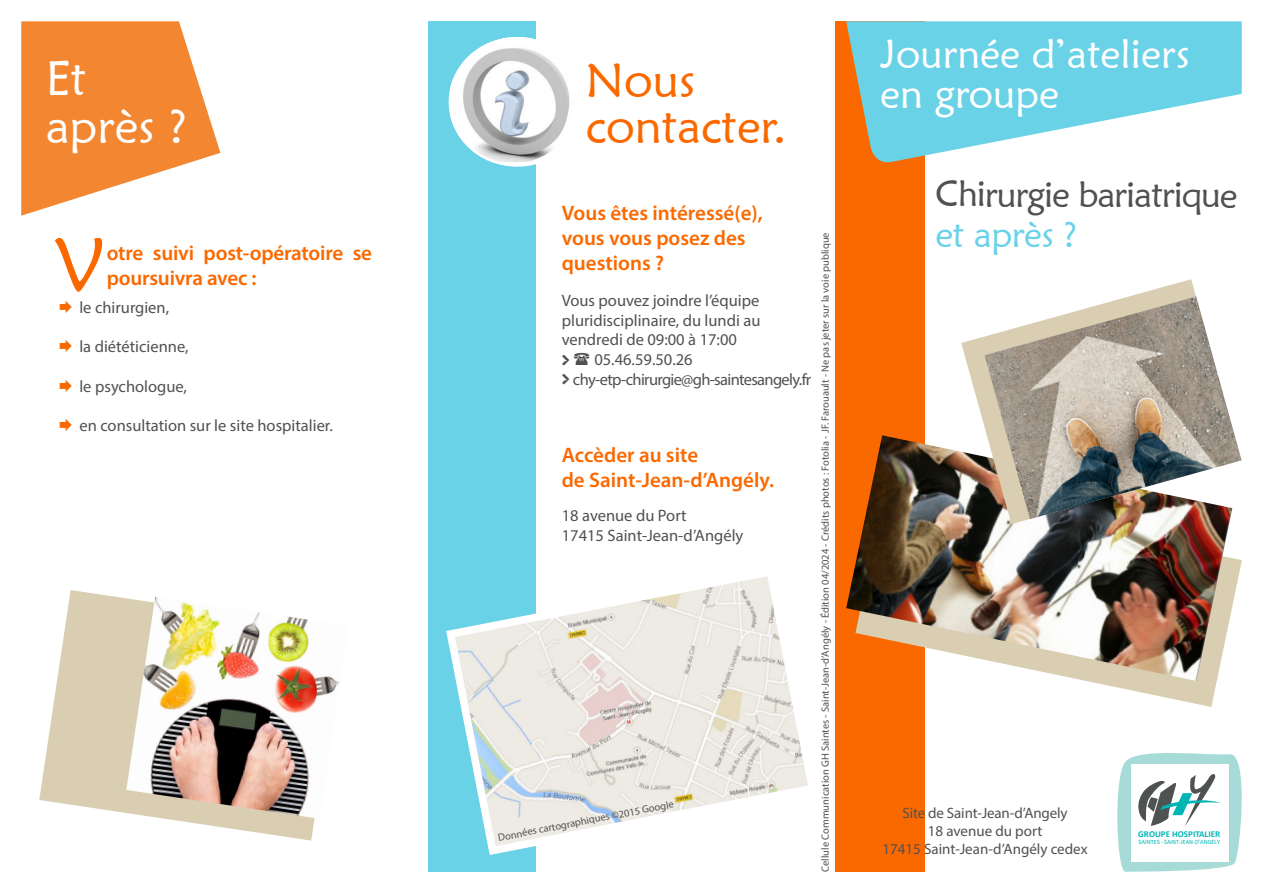
<style>
.page{position:relative;width:1263px;height:893px;background:#fff}
.page>*{position:absolute;margin:0;border:0;box-sizing:border-box;transform-origin:0 0}
.t1{font:75px "Maiandra GD";color:#fa6900}
.t2{font:47.85px/46.5px "Maiandra GD";color:#fa6900}
.t3{font:47.85px "Maiandra GD";color:#fff}
.t4{font:40.5px "Maiandra GD";color:#fff}
.t5{font:36px "Maiandra GD";letter-spacing:-.035em;color:#515151}
.t6{font:36px "Maiandra GD";letter-spacing:-.02em;color:#69d2e7}
.t7{font:600 21px/25.2px "Myriad Pro";letter-spacing:-.005em;color:#fa6900}
.t8{font:16.5px/19.8px "Myriad Pro";color:#515151;text-align:justify}
.t9{font:16.5px "Myriad Pro";letter-spacing:-.04em;color:#515151}
.t10{font:15px "Myriad Pro";color:#515151}
.t11{font:10.5px "Myriad Pro";color:#515151}
.t12{font:700 9px "Calibri";color:#00b6b5}
.t13{font:6.3px "Calibri";color:#00b6b5}
</style>
<div class="page">
<div style="left:836px;top:21px;width:89px;height:851px;background:#fa6900"></div>
<svg style="left:1087px;top:558px;width:155px;height:149px"></svg>
<svg style="left:846px;top:21px;width:396px;height:142px;fill:#69d2e7"></svg>
<div style="left:428px;top:21px;width:108px;height:851px;background:#69d2e7"></div>
<div style="left:449px;top:37px;width:137px;height:130px;background:#fff;border-radius:50%"></div>
<img style="left:450px;top:37px;width:120px;height:125px">
<svg style="left:446px;top:576px;width:362px;height:279px"></svg>
<svg style="left:21px;top:21px;width:199px;height:195px"></svg>
<img style="left:846px;top:435px;width:386px;height:246px">
<svg style="left:39px;top:590px;width:276px;height:251px;fill:#d9ceb2"></svg>
<img style="left:126px;top:597px;width:214px;height:222px">
<svg style="left:961px;top:279px;width:271px;height:245px"></svg>
<img style="left:984px;top:296px;width:257px;height:223px">
<svg style="left:1117px;top:753px;width:125px;height:119px"></svg>
<p class="t3" style="left:46px;top:48px;width:42px">Et</p>
<p class="t3" style="left:46px;top:96px;width:143px">après ?</p>
<p class="t1" style="left:55px;top:218px;width:51px">V</p>
<p class="t7" style="left:107px;top:239px;width:267px">otre suivi post-opératoire se poursuivra avec :</p>
<p class="t8" style="left:79px;top:297px;width:91px">le chirurgien,</p>
<p class="t8" style="left:79px;top:336px;width:111px">la diététicienne,</p>
<p class="t8" style="left:79px;top:376px;width:109px">le psychologue,</p>
<p class="t8" style="left:79px;top:416px;width:255px">en consultation sur le site hospitalier.</p>
<p class="t2" style="left:586px;top:56px;width:202px">Nous contacter.</p>
<p class="t7" style="left:562px;top:200px;width:203px">Vous êtes intéressé(e),</p>
<p class="t7" style="left:562px;top:225px;width:185px">vous vous posez des questions ?</p>
<p class="t8" style="left:562px;top:290px;width:200px">Vous pouvez joindre l’équipe pluridisciplinaire, du lundi au vendredi de 09:00 à 17:00</p>
<p class="t8" style="left:562px;top:349px;width:132px"><sub>&gt;</sub> 05.46.59.50.26</p>
<p class="t9" style="left:562px;top:369px;width:251px"><sub>&gt;</sub> chy-etp-chirurgie@gh-saintesangely.fr</p>
<p class="t7" style="left:562px;top:442px;width:138px">Accèder au site</p>
<p class="t7" style="left:562px;top:467px;width:214px">de Saint-Jean-d’Angély.</p>
<p class="t8" style="left:562px;top:505px;width:126px">18 avenue du Port</p>
<p class="t8" style="left:562px;top:525px;width:183px">17415 Saint-Jean-d’Angély</p>
<p class="t11" style="left:497px;top:831px;width:180px;rotate:-11deg">Données cartographiques ©2015 Google</p>
<p class="t11" style="left:819px;top:872px;width:641px;rotate:-90deg">Cellule Communication GH Saintes - Saint-Jean-d’Angély - Édition 04/2024 - Crédits photos : Fotolia - JF. Farouault - Ne pas jeter sur la voie publique</p>
<p class="t4" style="left:880px;top:29px;width:311px">Journée d’ateliers</p>
<p class="t4" style="left:880px;top:69px;width:180px">en groupe</p>
<p class="t5" style="left:935px;top:172px;width:303px">Chirurgie bariatrique</p>
<p class="t6" style="left:935px;top:212px;width:144px">et après ?</p>
<p class="t10" style="left:902px;top:804px;width:167px">Site de Saint-Jean-d’Angely</p>
<p class="t10" style="left:928px;top:822px;width:116px">18 avenue du port</p>
<p class="t10" style="left:882px;top:840px;width:207px">17415 Saint-Jean-d’Angély cedex</p>
<p class="t12" style="left:1138px;top:828px;width:84px">GROUPE HOSPITALIER</p>
<p class="t13" style="left:1138px;top:838px;width:83px">SAINTES - SAINT-JEAN-D’ANGÉLY</p>
</div>
